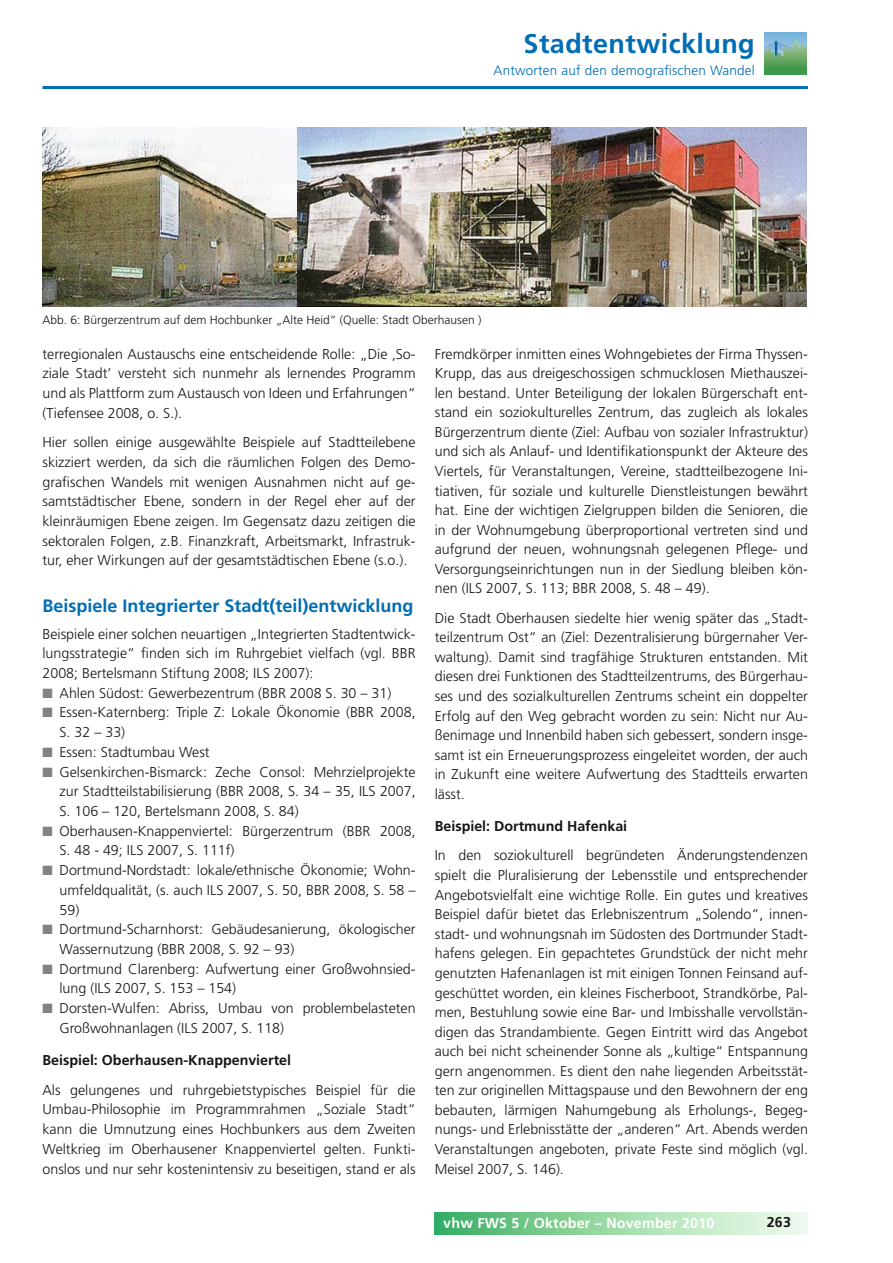
<style>
.page{position:relative;width:893px;height:1263px;background:#fff}
.page>*{position:absolute;margin:0;border:0;box-sizing:border-box;transform-origin:0 0}
.t1{font:700 27px "Frutiger LT";letter-spacing:.015em;color:#006db4}
.t2{font:700 18px "Frutiger LT";color:#006db4}
.t3{font:300 14.25px/19.5px "Frutiger LT";color:#151616;text-align:justify}
.t4{font:700 14.25px "Frutiger LT";color:#151616}
.t5{font:700 14.25px "Frutiger LT";letter-spacing:.015em;color:#fff}
.t6{font:300 13.5px "Frutiger LT";letter-spacing:.015em;color:#006db4}
.t7{font:300 12px "Frutiger CE";color:#151616}
.s1{color:#818281}
</style>
<div class="page">
<hr style="left:42px;top:86px;width:766px;height:3px;background:#006eb4">
<div style="left:435px;top:1213px;width:373px;height:21px;background:linear-gradient(to right,#3fb163,#fafff2)"></div>
<img style="left:764px;top:32px;width:42px;height:43px">
<img style="left:42px;top:128px;width:255px;height:178px">
<img style="left:297px;top:128px;width:255px;height:178px">
<img style="left:552px;top:128px;width:255px;height:178px">
<h1 class="t1" style="left:524px;top:33px;width:233px">Stadtentwicklung</h1>
<p class="t6" style="left:493px;top:65px;width:263px">Antworten auf den demografischen Wandel</p>
<p class="t7" style="left:42px;top:315px;width:440px">Abb. 6: Bürgerzentrum auf dem Hochbunker „Alte Heid“ (Quelle: Stadt Oberhausen )</p>
<p class="t3" style="left:42px;top:345px;width:375px">terregionalen Austauschs eine entscheidende Rolle: „Die ‚So&shy;ziale Stadt’ versteht sich nunmehr als lernendes Programm und als Plattform zum Austausch von Ideen und Erfahrungen“ (Tiefensee 2008, o. S.).</p>
<p class="t3" style="left:42px;top:433px;width:375px">Hier sollen einige ausgewählte Beispiele auf Stadtteilebene skizziert werden, da sich die räumlichen Folgen des Demo&shy;grafischen Wandels mit wenigen Ausnahmen nicht auf ge&shy;samtstädtischer Ebene, sondern in der Regel eher auf der kleinräumigen Ebene zeigen. Im Gegensatz dazu zeitigen die sektoralen Folgen, z.B. Finanzkraft, Arbeitsmarkt, Infrastruk&shy;tur, eher Wirkungen auf der gesamtstädtischen Ebene (s.o.).</p>
<p class="t2" style="left:42px;top:599px;width:373px">Beispiele Integrierter Stadt(teil)entwicklung</p>
<p class="t3" style="left:42px;top:625px;width:375px">Beispiele einer solchen neuartigen „Integrierten Stadtentwick&shy;lungsstrategie“ finden sich im Ruhrgebiet vielfach (vgl. BBR 2008; Bertelsmann Stiftung 2008; ILS 2007):</p>
<p class="t3" style="left:42px;top:684px;width:350px"><span class="s1">■</span> Ahlen Südost: Gewerbezentrum (BBR 2008 S. 30 – 31)</p>
<p class="t3" style="left:59px;top:704px;width:358px;text-indent:-17px"><span class="s1">■</span> Essen-Katernberg: Triple Z: Lokale Ökonomie (BBR 2008,<br>S. 32 – 33)</p>
<p class="t3" style="left:42px;top:743px;width:169px"><span class="s1">■</span> Essen: Stadtumbau West</p>
<p class="t3" style="left:59px;top:763px;width:358px;text-indent:-17px"><span class="s1">■</span> Gelsenkirchen-Bismarck: Zeche Consol: Mehrzielprojekte zur Stadtteilstabilisierung (BBR 2008, S. 34 – 35, ILS 2007, S. 106 – 120, Bertelsmann 2008, S. 84)</p>
<p class="t3" style="left:59px;top:822px;width:358px;text-indent:-17px"><span class="s1">■</span> Oberhausen-Knappenviertel: Bürgerzentrum (BBR 2008,<br>S. 48 - 49; ILS 2007, S. 111f)</p>
<p class="t3" style="left:59px;top:861px;width:358px;text-indent:-17px"><span class="s1">■</span> Dortmund-Nordstadt: lokale/ethnische Ökonomie; Wohn&shy;umfeldqualität, (s. auch ILS 2007, S. 50, BBR 2008, S. 58 – 59)</p>
<p class="t3" style="left:59px;top:921px;width:358px;text-indent:-17px"><span class="s1">■</span> Dortmund-Scharnhorst: Gebäudesanierung, ökologischer<br>Wassernutzung (BBR 2008, S. 92 – 93)</p>
<p class="t3" style="left:59px;top:960px;width:358px;text-indent:-17px"><span class="s1">■</span> Dortmund Clarenberg: Aufwertung einer Großwohnsied&shy;lung (ILS 2007, S. 153 – 154)</p>
<p class="t3" style="left:59px;top:999px;width:358px;text-indent:-17px"><span class="s1">■</span> Dorsten-Wulfen: Abriss, Umbau von problembelasteten<br>Großwohnanlagen (ILS 2007, S. 118)</p>
<p class="t4" style="left:42px;top:1055px;width:250px">Beispiel: Oberhausen-Knappenviertel</p>
<p class="t3" style="left:42px;top:1081px;width:375px">Als gelungenes und ruhrgebietstypisches Beispiel für die Umbau-Philosophie im Programmrahmen „Soziale Stadt“ kann die Umnutzung eines Hochbunkers aus dem Zweiten Weltkrieg im Oberhausener Knappenviertel gelten. Funkti&shy;onslos und nur sehr kostenintensiv zu beseitigen, stand er als</p>
<p class="t3" style="left:435px;top:345px;width:375px">Fremdkörper inmitten eines Wohngebietes der Firma Thyssen-Krupp, das aus dreigeschossigen schmucklosen Miethauszei&shy;len bestand. Unter Beteiligung der lokalen Bürgerschaft ent&shy;stand ein soziokulturelles Zentrum, das zugleich als lokales Bürgerzentrum diente (Ziel: Aufbau von sozialer Infrastruktur) und sich als Anlauf- und Identifikationspunkt der Akteure des Viertels, für Veranstaltungen, Vereine, stadtteilbezogene Ini&shy;tiativen, für soziale und kulturelle Dienstleistungen bewährt hat. Eine der wichtigen Zielgruppen bilden die Senioren, die in der Wohnumgebung überproportional vertreten sind und aufgrund der neuen, wohnungsnah gelegenen Pflege- und Versorgungseinrichtungen nun in der Siedlung bleiben kön&shy;nen (ILS 2007, S. 113; BBR 2008, S. 48 – 49).</p>
<p class="t3" style="left:435px;top:609px;width:375px">Die Stadt Oberhausen siedelte hier wenig später das „Stadt&shy;teilzentrum Ost“ an (Ziel: Dezentralisierung bürgernaher Ver&shy;waltung). Damit sind tragfähige Strukturen entstanden. Mit diesen drei Funktionen des Stadtteilzentrums, des Bürgerhau&shy;ses und des sozialkulturellen Zentrums scheint ein doppelter Erfolg auf den Weg gebracht worden zu sein: Nicht nur Au&shy;ßenimage und Innenbild haben sich gebessert, sondern insge&shy;samt ist ein Erneuerungsprozess eingeleitet worden, der auch in Zukunft eine weitere Aufwertung des Stadtteils erwarten lässt.</p>
<p class="t4" style="left:435px;top:821px;width:194px">Beispiel: Dortmund Hafenkai</p>
<p class="t3" style="left:435px;top:847px;width:375px">In den soziokulturell begründeten Änderungstendenzen spielt die Pluralisierung der Lebensstile und entsprechender Angebotsvielfalt eine wichtige Rolle. Ein gutes und kreatives Beispiel dafür bietet das Erlebniszentrum „Solendo“, innen&shy;stadt- und wohnungsnah im Südosten des Dortmunder Stadt&shy;hafens gelegen. Ein gepachtetes Grundstück der nicht mehr genutzten Hafenanlagen ist mit einigen Tonnen Feinsand auf&shy;geschüttet worden, ein kleines Fischerboot, Strandkörbe, Pal&shy;men, Bestuhlung sowie eine Bar- und Imbisshalle vervollstän&shy;digen das Strandambiente. Gegen Eintritt wird das Angebot auch bei nicht scheinender Sonne als „kultige“ Entspannung gern angenommen. Es dient den nahe liegenden Arbeitsstät&shy;ten zur originellen Mittagspause und den Bewohnern der eng bebauten, lärmigen Nahumgebung als Erholungs-, Begeg&shy;nungs- und Erlebnisstätte der „anderen“ Art. Abends werden Veranstaltungen angeboten, private Feste sind möglich (vgl.<br>Meisel 2007, S. 146).</p>
<p class="t5" style="left:443px;top:1218px;width:272px">vhw FWS 5 / Oktober – November 2010</p>
<p class="t4" style="left:767px;top:1217px;width:26px">263</p>
</div>
